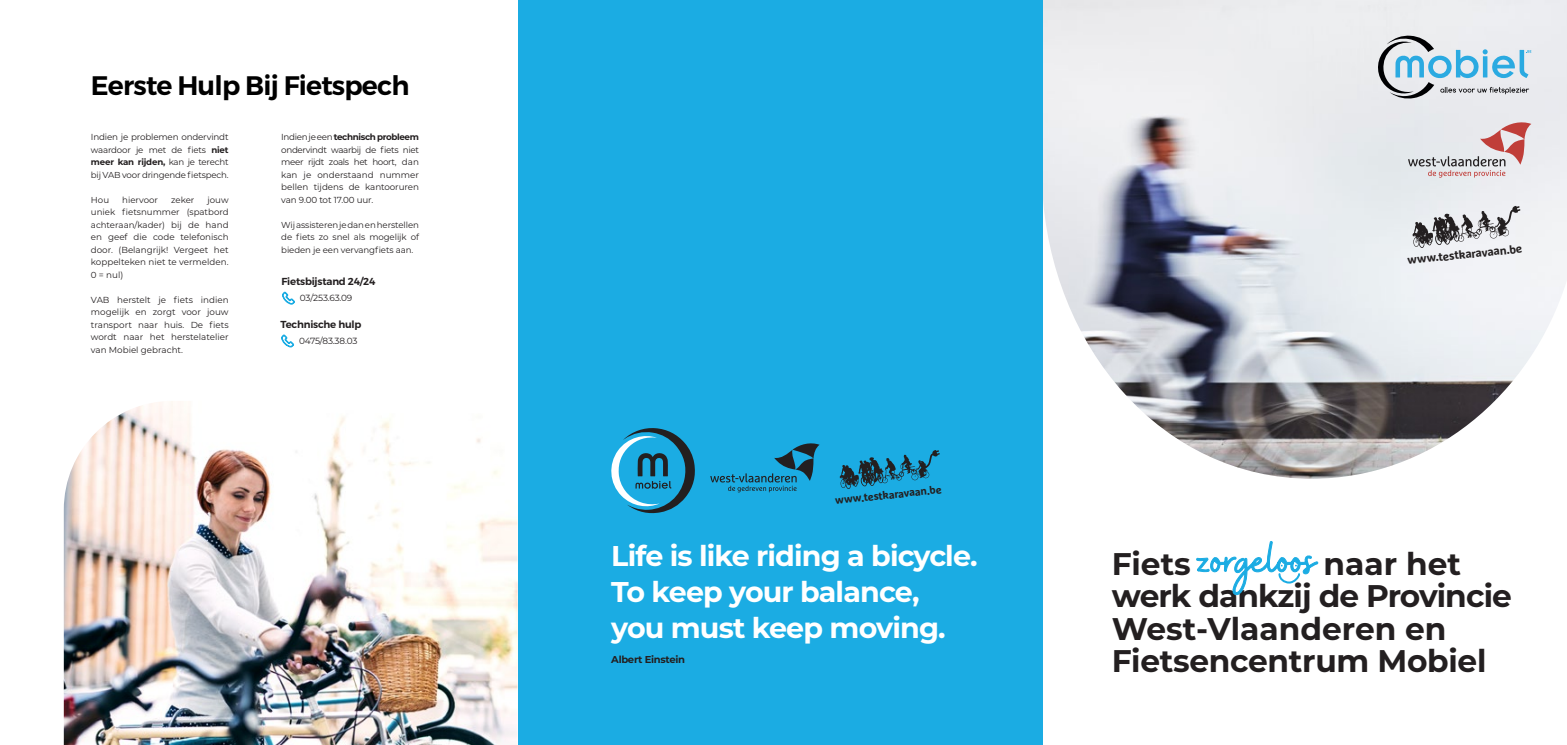
<style>
.page{position:relative;width:1567px;height:745px;background:#fff}
.page>*{position:absolute;margin:0;border:0;box-sizing:border-box;transform-origin:0 0}
.Text{font:700 31.25px/32.4px "Montserrat";letter-spacing:-.01em;color:#231f20}
.t1{font:700 28.5px/35.6px "Montserrat";letter-spacing:-.03em;color:#fff}
.t2{font:600 26.75px "Montserrat";letter-spacing:-.03em;color:#000}
.t3{font:700 11.75px "Marselis Pro";color:#231f20}
.t4{font:700 11px "Marselis Pro";color:#231f20}
.Text-2{font:600 10.12px "Montserrat";letter-spacing:-.02em;color:#231f20}
.t5{font:700 10px "Montserrat";letter-spacing:-.03em;color:#231f20}
.Text-3{font:8.88px "Montserrat";letter-spacing:-.02em;color:#231f20}
.Text-4{font:8.75px/12.5px "Montserrat";color:#231f20;text-align:justify}
.Text-5{font:8.75px "Montserrat";letter-spacing:-.02em;color:#231f20}
.Text-6{font:8.62px/12.5px "Montserrat";letter-spacing:-.01em;color:#231f20;text-align:justify}
.s1{font-weight:700}
.s2{font-size:8.75px}
</style>
<div class="page">
<img style="left:1042px;top:0;width:524px;height:478px">
<svg style="left:1375px;top:35px;width:156px;height:64px;background:#bbced9"></svg>
<svg style="left:1196px;top:541px;width:121px;height:53px"></svg>
<svg style="left:282px;top:291px;width:13px;height:13px"></svg>
<svg style="left:281px;top:334px;width:13px;height:13px"></svg>
<img style="left:64px;top:401px;width:453px;height:343px">
<div style="left:517px;top:0;width:525px;height:744px;background:#1bace3"></div>
<svg style="left:611px;top:428px;width:84px;height:86px"></svg>
<svg style="left:839px;top:450px;width:100px;height:39px"></svg>
<svg style="left:1412px;top:206px;width:108px;height:42px"></svg>
<svg style="left:1407px;top:122px;width:124px;height:55px;background:#d8c9cc"></svg>
<svg style="left:710px;top:443px;width:109px;height:49px"></svg>
<p class="t2" style="left:91px;top:68px;width:320px">Eerste Hulp Bij Fietspech</p>
<p class="Text-5" style="left:91px;top:131px;width:139px">Indien je problemen ondervindt</p>
<p class="Text-6" style="left:91px;top:143px;width:139px">waardoor je met de fiets <span class="s1">niet meer kan rijden,</span> kan je terecht bij VAB voor dringende fietspech.</p>
<p class="Text-6" style="left:91px;top:193px;width:20px">Hou</p>
<p class="Text-6" style="left:122px;top:193px;width:37px">hiervoor</p>
<p class="Text-6" style="left:171px;top:193px;width:25px">zeker</p>
<p class="Text-4" style="left:281px;top:130px;width:139px">Indien je een <span class="s1">technisch probleem </span>ondervindt waarbij de fiets niet meer rijdt zoals het hoort, dan kan je onderstaand nummer bellen tijdens de kantooruren van 9.00 tot 17.00 uur.</p>
<p class="Text-6" style="left:281px;top:218px;width:139px">Wij assisteren je dan en herstellen de fiets zo snel als mogelijk of bieden je een vervangfiets aan.</p>
<p class="Text-3" style="left:300px;top:291px;width:54px">03/253.63.09</p>
<p class="Text-6" style="left:91px;top:193px;width:139px;text-indent:116px">jouw uniek fietsnummer (spatbord achteraan/kader) <span class="s2">bij de hand</span></p>
<p class="Text-4" style="left:91px;top:230px;width:139px">en geef die code telefonisch door. (Belangrijk! Vergeet het koppelteken niet te vermelden.<br>0 = nul)</p>
<p class="Text-4" style="left:91px;top:293px;width:139px">VAB herstelt je fiets indien mogelijk en zorgt voor jouw transport naar huis. De fiets wordt naar het herstelatelier van Mobiel gebracht.</p>
<p class="Text-2" style="left:281px;top:275px;width:95px">Fietsbijstand 24/24</p>
<p class="Text-2" style="left:280px;top:317px;width:82px">Technische hulp</p>
<p class="Text-3" style="left:299px;top:334px;width:60px">0475/83.38.03</p>
<p class="t4" style="left:834px;top:493px;width:108px;rotate:-6deg">www.testkaravaan.be</p>
<p class="t1" style="left:611px;top:536px;width:368px">Life is like riding a bicycle.<br>To keep your balance, you must keep moving.</p>
<p class="t5" style="left:611px;top:651px;width:75px">Albert Einstein</p>
<p class="t3" style="left:1406px;top:253px;width:117px;rotate:-6deg">www.testkaravaan.be</p>
<p class="Text" style="left:1111px;top:545px;width:80px">Fiets</p>
<p class="Text" style="left:1323px;top:545px;width:139px">naar het</p>
<p class="Text" style="left:1111px;top:578px;width:401px">werk dankzij de Provincie<br>West-Vlaanderen en<br>Fietsencentrum Mobiel</p>
</div>
